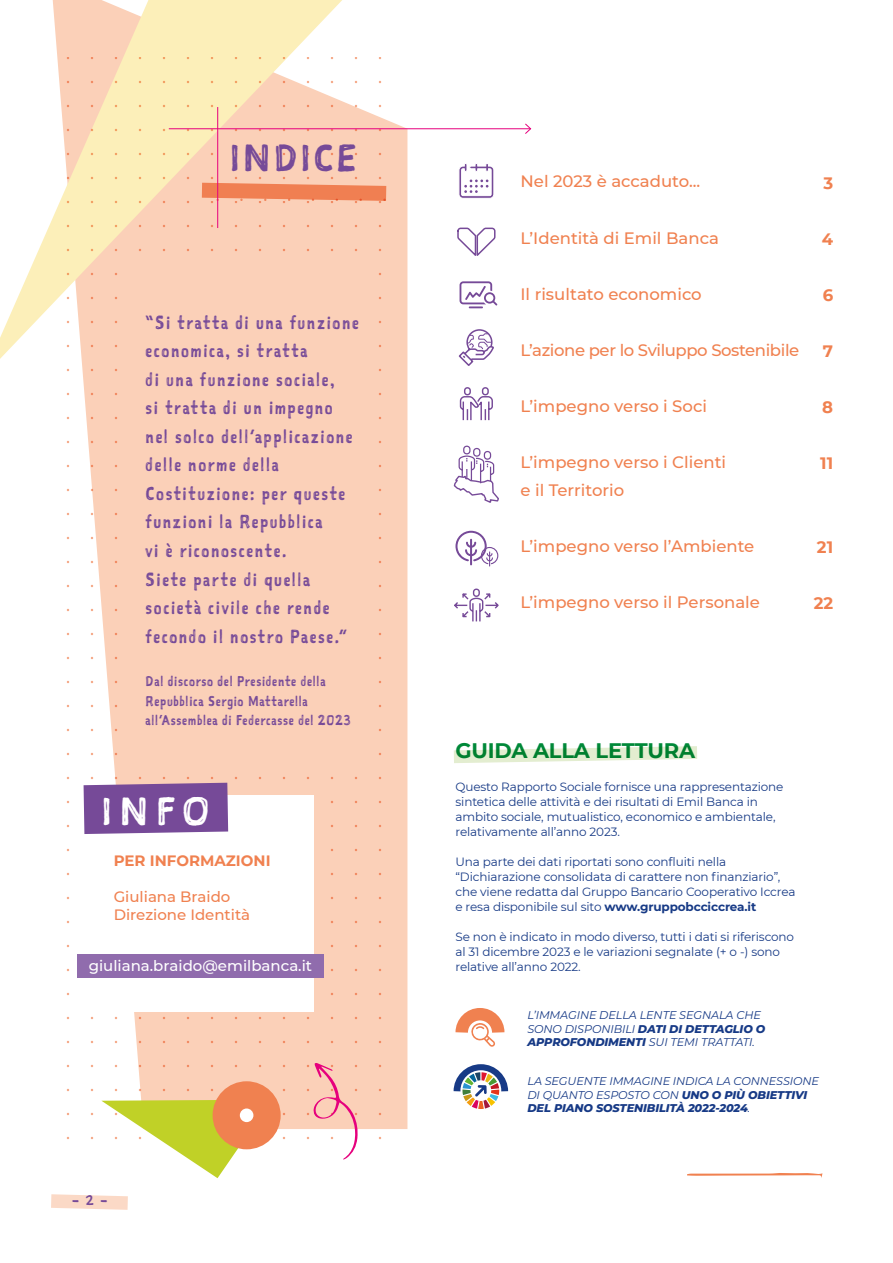
<style>
.page{position:relative;width:893px;height:1263px;background:#fff}
.page>*{position:absolute;margin:0;border:0;box-sizing:border-box;transform-origin:0 0}
.t1{font:37.35px "Sketchnote Square";color:#fff}
.t2{font:36px "Sketchnote Square";letter-spacing:.08em;color:#764a98}
.t3{font:700 21px "Montserrat";letter-spacing:-.01em;color:#008939}
.t4{font:18px/28.5px "Sketchnote Square";letter-spacing:.1em;color:#764a98;scale:.9 1}
.t5{font:500 16.5px/28.5px "Montserrat";color:#f08150}
.t6{font:500 16.5px "Montserrat";letter-spacing:-.025em;color:#f08150}
.t7{font:700 16.5px "Montserrat";color:#f08150}
.t8{font:500 15px/18px "Montserrat";color:#f08150}
.t9{font:500 15px "Montserrat";color:#fff}
.t10{font:700 15px "Montserrat";color:#f08150}
.t11{font:13.5px/19.5px "Sketchnote Square";letter-spacing:.06em;color:#764a98;scale:.9 1}
.t12{font:13.5px "Sketchnote Text";color:#764a98}
.t13{font:12px/15px "Montserrat";letter-spacing:-.01em;color:#173a86}
.t14{font:italic 11.25px/13.5px "Montserrat";letter-spacing:-.01em;color:#173a86}
.s1{font-weight:700}
.s2{font-weight:800}
</style>
<div class="page">
<div style="left:399px;top:125px;width:8px;height:1004px;background:#fbd0b8"></div>
<svg style="left:0;top:0;width:342px;height:359px"></svg>
<svg style="left:63px;top:57px;width:336px;height:1083px;fill:#fbd0b8"></svg>
<svg style="left:51px;top:1194px;width:77px;height:16px"></svg>
<svg style="left:202px;top:183px;width:184px;height:18px;background:#f18b62"></svg>
<hr style="left:217px;top:107px;width:1px;height:121px;background:#e6007d">
<hr style="left:169px;top:128px;width:362px;height:1px;background:#e6007d">
<svg style="left:524px;top:123px;width:8px;height:11px"></svg>
<svg style="left:687px;top:1173px;width:135px;height:5px"></svg>
<svg style="left:313px;top:1063px;width:45px;height:97px"></svg>
<div style="left:85px;top:795px;width:229px;height:217px;background:#fff"></div>
<div style="left:84px;top:783px;width:144px;height:51px;background:#764a98"></div>
<div style="left:77px;top:954px;width:247px;height:23px;background:#906cad"></div>
<svg style="left:457px;top:227px;width:39px;height:29px"></svg>
<svg style="left:459px;top:387px;width:34px;height:34px"></svg>
<svg style="left:455px;top:531px;width:43px;height:35px"></svg>
<svg style="left:454px;top:588px;width:45px;height:34px"></svg>
<svg style="left:459px;top:164px;width:35px;height:35px"></svg>
<svg style="left:453px;top:445px;width:46px;height:58px"></svg>
<svg style="left:455px;top:1008px;width:50px;height:39px"></svg>
<svg style="left:460px;top:281px;width:37px;height:27px"></svg>
<svg style="left:458px;top:329px;width:36px;height:37px"></svg>
<svg style="left:101px;top:1100px;width:171px;height:78px"></svg>
<div style="left:213px;top:1081px;width:68px;height:68px;background:#f08150;border-radius:50%"></div>
<div style="left:240px;top:1108px;width:13px;height:14px;background:#fff;border-radius:50%"></div>
<svg style="left:453px;top:1064px;width:56px;height:45px"></svg>
<svg style="left:454px;top:746px;width:243px;height:17px"></svg>
<div style="left:133px;top:271px;width:234px;height:498px;background:#fbd0b8"></div>
<h2 class="t2" style="left:230px;top:134px;width:129px">INDICE</h2>
<p class="t4" style="left:146px;top:308px;width:238px">“Si tratta di una funzione economica, si tratta<br>di una funzione sociale,<br>si tratta di un impegno nel solco dell’applicazione delle norme della<br>Costituzione: per queste funzioni la Repubblica<br>vi è riconoscente.<br>Siete parte di quella società civile che rende fecondo il nostro Paese.”</p>
<p class="t11" style="left:146px;top:671px;width:229px">Dal discorso del Presidente della<br>Repubblica Sergio Mattarella all’Assemblea di Federcasse del 2023</p>
<h1 class="t1" style="left:101px;top:786px;width:110px">INFO</h1>
<p class="t10" style="left:114px;top:849px;width:158px">PER INFORMAZIONI</p>
<p class="t8" style="left:114px;top:887px;width:138px">Giuliana Braido<br>Direzione Identità</p>
<p class="t9" style="left:89px;top:955px;width:225px">giuliana.braido@emilbanca.it</p>
<p class="t12" style="left:72px;top:1191px;width:37px">- 2 -</p>
<h3 class="t5" style="left:520px;top:167px;width:181px">Nel 2023 è accaduto...</h3>
<h3 class="t7" style="left:823px;top:171px;width:11px">3</h3>
<h3 class="t5" style="left:520px;top:223px;width:200px">L’Identità di Emil Banca</h3>
<h3 class="t7" style="left:822px;top:227px;width:13px">4</h3>
<h3 class="t5" style="left:520px;top:279px;width:183px">Il risultato economico</h3>
<h3 class="t7" style="left:823px;top:283px;width:12px">6</h3>
<h3 class="t6" style="left:520px;top:338px;width:280px">L’azione per lo Sviluppo Sostenibile</h3>
<h3 class="t7" style="left:823px;top:339px;width:12px">7</h3>
<h3 class="t5" style="left:520px;top:391px;width:188px">L’impegno verso i Soci</h3>
<h3 class="t7" style="left:822px;top:395px;width:12px">8</h3>
<h3 class="t5" style="left:520px;top:447px;width:207px">L’impegno verso i Clienti e il Territorio</h3>
<h3 class="t7" style="left:820px;top:451px;width:14px">11</h3>
<h3 class="t5" style="left:520px;top:531px;width:235px">L’impegno verso l’Ambiente</h3>
<h3 class="t5" style="left:520px;top:587px;width:241px">L’impegno verso il Personale</h3>
<h3 class="t7" style="left:817px;top:535px;width:18px">21</h3>
<h3 class="t7" style="left:814px;top:591px;width:21px">22</h3>
<h3 class="t3" style="left:455px;top:735px;width:241px">GUIDA ALLA LETTURA</h3>
<p class="t13" style="left:455px;top:779px;width:330px">Questo Rapporto Sociale fornisce una rappresentazione sintetica delle attività e dei risultati di Emil Banca in ambito sociale, mutualistico, economico e ambientale, relativamente all’anno 2023.</p>
<p class="t13" style="left:455px;top:854px;width:341px">Una parte dei dati riportati sono confluiti nella “Dichiarazione consolidata di carattere non finanziario”, che viene redatta dal Gruppo Bancario Cooperativo Iccrea e resa disponibile sul sito <span class="s1">www.gruppobcciccrea.it</span></p>
<p class="t13" style="left:455px;top:929px;width:340px">Se non è indicato in modo diverso, tutti i dati si riferiscono al 31 dicembre 2023 e le variazioni segnalate (+ o -) sono relative all’anno 2022.</p>
<p class="t14" style="left:527px;top:1008px;width:239px">L’IMMAGINE DELLA LENTE SEGNALA CHE<br>SONO DISPONIBILI <span class="s2">DATI DI DETTAGLIO O<br>APPROFONDIMENTI</span> SUI TEMI TRATTATI.</p>
<p class="t14" style="left:527px;top:1074px;width:293px">LA SEGUENTE IMMAGINE INDICA LA CONNESSIONE<br>DI QUANTO ESPOSTO CON <span class="s2">UNO O PIÙ OBIETTIVI<br>DEL PIANO SOSTENIBILITÀ 2022-2024</span>.</p>
</div>
